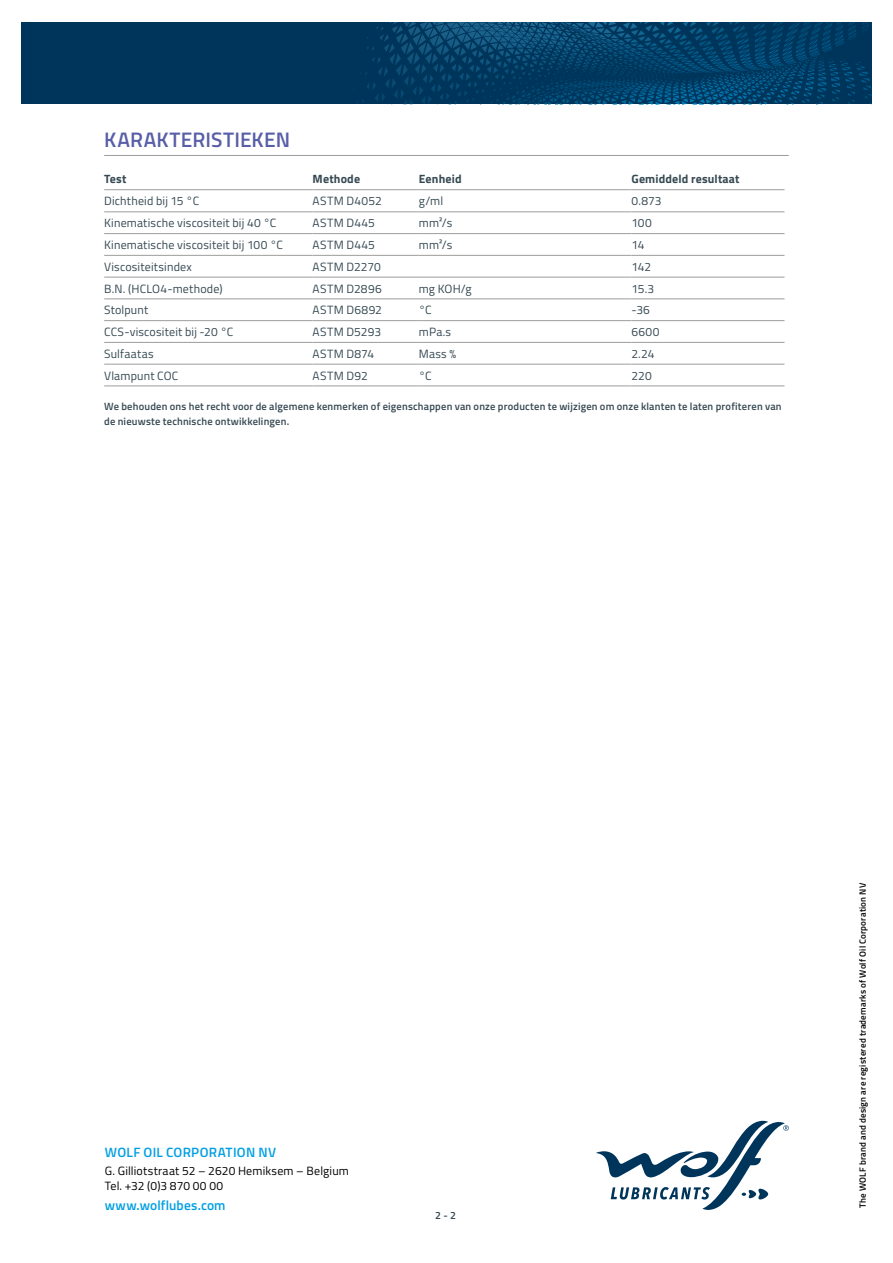
<style>
.page{position:relative;width:893px;height:1263px;background:#fff}
.page>*{position:absolute;margin:0;border:0;box-sizing:border-box;transform-origin:0 0}
.t1{font:600 21px "Titillium";letter-spacing:.01em;color:#585fa8}
.t2{font:600 13.5px "Titillium";letter-spacing:.015em;color:#009fe3}
.t3{font:12px "Titillium";letter-spacing:.015em;color:#364953}
.t4{font:12px/14.4px "Titillium";letter-spacing:.015em;color:#000}
.t5{font:700 12px "Titillium";letter-spacing:.015em;color:#364953}
.t6{font:600 10.5px/15px "Titillium";letter-spacing:.02em;color:#364953}
.t7{font:600 9px "Titillium";letter-spacing:.025em;color:#000}
</style>
<div class="page">
<svg style="left:596px;top:1121px;width:193px;height:89px"></svg>
<svg style="left:21px;top:22px;width:851px;height:82px;background:#013b62"></svg>
<hr style="left:104px;top:155px;width:685px;height:1px;background:#9d9d9c">
<hr style="left:104px;top:189px;width:209px;height:1px;background:#9d9d9c">
<hr style="left:313px;top:189px;width:106px;height:1px;background:#9d9d9c">
<hr style="left:419px;top:189px;width:212px;height:1px;background:#9d9d9c">
<hr style="left:631px;top:189px;width:153px;height:1px;background:#9d9d9c">
<hr style="left:104px;top:211px;width:209px;height:1px;background:#9d9d9c">
<hr style="left:313px;top:211px;width:106px;height:1px;background:#9d9d9c">
<hr style="left:419px;top:211px;width:212px;height:1px;background:#9d9d9c">
<hr style="left:631px;top:211px;width:153px;height:1px;background:#9d9d9c">
<hr style="left:104px;top:233px;width:209px;height:1px;background:#9d9d9c">
<hr style="left:313px;top:233px;width:106px;height:1px;background:#9d9d9c">
<hr style="left:419px;top:233px;width:212px;height:1px;background:#9d9d9c">
<hr style="left:631px;top:233px;width:153px;height:1px;background:#9d9d9c">
<hr style="left:104px;top:255px;width:209px;height:1px;background:#9d9d9c">
<hr style="left:313px;top:255px;width:106px;height:1px;background:#9d9d9c">
<hr style="left:419px;top:255px;width:212px;height:1px;background:#9d9d9c">
<hr style="left:631px;top:255px;width:153px;height:1px;background:#9d9d9c">
<hr style="left:104px;top:277px;width:209px;height:1px;background:#9d9d9c">
<hr style="left:313px;top:277px;width:106px;height:1px;background:#9d9d9c">
<hr style="left:419px;top:277px;width:212px;height:1px;background:#9d9d9c">
<hr style="left:631px;top:277px;width:153px;height:1px;background:#9d9d9c">
<hr style="left:104px;top:298px;width:209px;height:1px;background:#9d9d9c">
<hr style="left:313px;top:298px;width:106px;height:1px;background:#9d9d9c">
<hr style="left:419px;top:298px;width:212px;height:1px;background:#9d9d9c">
<hr style="left:631px;top:298px;width:153px;height:1px;background:#9d9d9c">
<hr style="left:104px;top:320px;width:209px;height:1px;background:#9d9d9c">
<hr style="left:313px;top:320px;width:106px;height:1px;background:#9d9d9c">
<hr style="left:419px;top:320px;width:212px;height:1px;background:#9d9d9c">
<hr style="left:631px;top:320px;width:153px;height:1px;background:#9d9d9c">
<hr style="left:104px;top:342px;width:209px;height:1px;background:#9d9d9c">
<hr style="left:313px;top:342px;width:106px;height:1px;background:#9d9d9c">
<hr style="left:419px;top:342px;width:212px;height:1px;background:#9d9d9c">
<hr style="left:631px;top:342px;width:153px;height:1px;background:#9d9d9c">
<hr style="left:104px;top:364px;width:209px;height:1px;background:#9d9d9c">
<hr style="left:313px;top:364px;width:106px;height:1px;background:#9d9d9c">
<hr style="left:419px;top:364px;width:212px;height:1px;background:#9d9d9c">
<hr style="left:631px;top:364px;width:153px;height:1px;background:#9d9d9c">
<hr style="left:104px;top:385px;width:209px;height:1px;background:#9d9d9c">
<hr style="left:313px;top:385px;width:106px;height:1px;background:#9d9d9c">
<hr style="left:419px;top:385px;width:212px;height:1px;background:#9d9d9c">
<hr style="left:631px;top:385px;width:153px;height:1px;background:#9d9d9c">
<h1 class="t1" style="left:104px;top:124px;width:187px">KARAKTERISTIEKEN</h1>
<p class="t5" style="left:104px;top:170px;width:24px">Test</p>
<p class="t5" style="left:313px;top:170px;width:49px">Methode</p>
<p class="t5" style="left:419px;top:170px;width:44px">Eenheid</p>
<p class="t5" style="left:631px;top:170px;width:110px">Gemiddeld resultaat</p>
<p class="t3" style="left:104px;top:192px;width:97px">Dichtheid bij 15 °C</p>
<p class="t3" style="left:313px;top:192px;width:71px">ASTM D4052</p>
<p class="t3" style="left:419px;top:192px;width:26px">g/ml</p>
<p class="t3" style="left:631px;top:192px;width:32px">0.873</p>
<p class="t3" style="left:104px;top:214px;width:174px">Kinematische viscositeit bij 40 °C</p>
<p class="t3" style="left:313px;top:214px;width:64px">ASTM D445</p>
<p class="t3" style="left:419px;top:214px;width:35px">mm²/s</p>
<p class="t3" style="left:631px;top:214px;width:22px">100</p>
<p class="t3" style="left:104px;top:236px;width:180px">Kinematische viscositeit bij 100 °C</p>
<p class="t3" style="left:313px;top:236px;width:64px">ASTM D445</p>
<p class="t3" style="left:419px;top:236px;width:35px">mm²/s</p>
<p class="t3" style="left:631px;top:236px;width:15px">14</p>
<p class="t3" style="left:104px;top:258px;width:89px">Viscositeitsindex</p>
<p class="t3" style="left:313px;top:258px;width:70px">ASTM D2270</p>
<p class="t3" style="left:631px;top:258px;width:21px">142</p>
<p class="t3" style="left:104px;top:279px;width:120px">B.N. (HCLO4-methode)</p>
<p class="t3" style="left:313px;top:279px;width:71px">ASTM D2896</p>
<p class="t3" style="left:419px;top:279px;width:54px">mg KOH/g</p>
<p class="t3" style="left:631px;top:279px;width:24px">15.3</p>
<p class="t3" style="left:104px;top:301px;width:46px">Stolpunt</p>
<p class="t3" style="left:313px;top:301px;width:71px">ASTM D6892</p>
<p class="t3" style="left:419px;top:301px;width:14px">°C</p>
<p class="t3" style="left:631px;top:301px;width:20px">-36</p>
<p class="t3" style="left:104px;top:323px;width:131px">CCS-viscositeit bij -20 °C</p>
<p class="t3" style="left:313px;top:323px;width:70px">ASTM D5293</p>
<p class="t3" style="left:419px;top:323px;width:34px">mPa.s</p>
<p class="t3" style="left:631px;top:323px;width:29px">6600</p>
<p class="t3" style="left:104px;top:345px;width:51px">Sulfaatas</p>
<p class="t3" style="left:313px;top:345px;width:63px">ASTM D874</p>
<p class="t3" style="left:419px;top:345px;width:39px">Mass %</p>
<p class="t3" style="left:631px;top:345px;width:25px">2.24</p>
<p class="t3" style="left:104px;top:367px;width:76px">Vlampunt COC</p>
<p class="t3" style="left:313px;top:367px;width:57px">ASTM D92</p>
<p class="t3" style="left:419px;top:367px;width:14px">°C</p>
<p class="t3" style="left:631px;top:367px;width:22px">220</p>
<p class="t6" style="left:104px;top:398px;width:679px">We behouden ons het recht voor de algemene kenmerken of eigenschappen van onze producten te wijzigen om onze klanten te laten profiteren van de nieuwste technische ontwikkelingen.</p>
<p class="t2" style="left:105px;top:1142px;width:173px">WOLF OIL CORPORATION NV</p>
<p class="t4" style="left:105px;top:1163px;width:246px">G. Gilliotstraat 52 – 2620 Hemiksem – Belgium<br>Tel. +32 (0)3 870 00 00</p>
<p class="t2" style="left:105px;top:1195px;width:122px">www.wolflubes.com</p>
<p class="t6" style="left:435px;top:1207px;width:22px">2 - 2</p>
<p class="t7" style="left:856px;top:1208px;width:326px;rotate:-90deg">The WOLF brand and design are registered trademarks of Wolf Oil Corporation NV</p>
</div>
